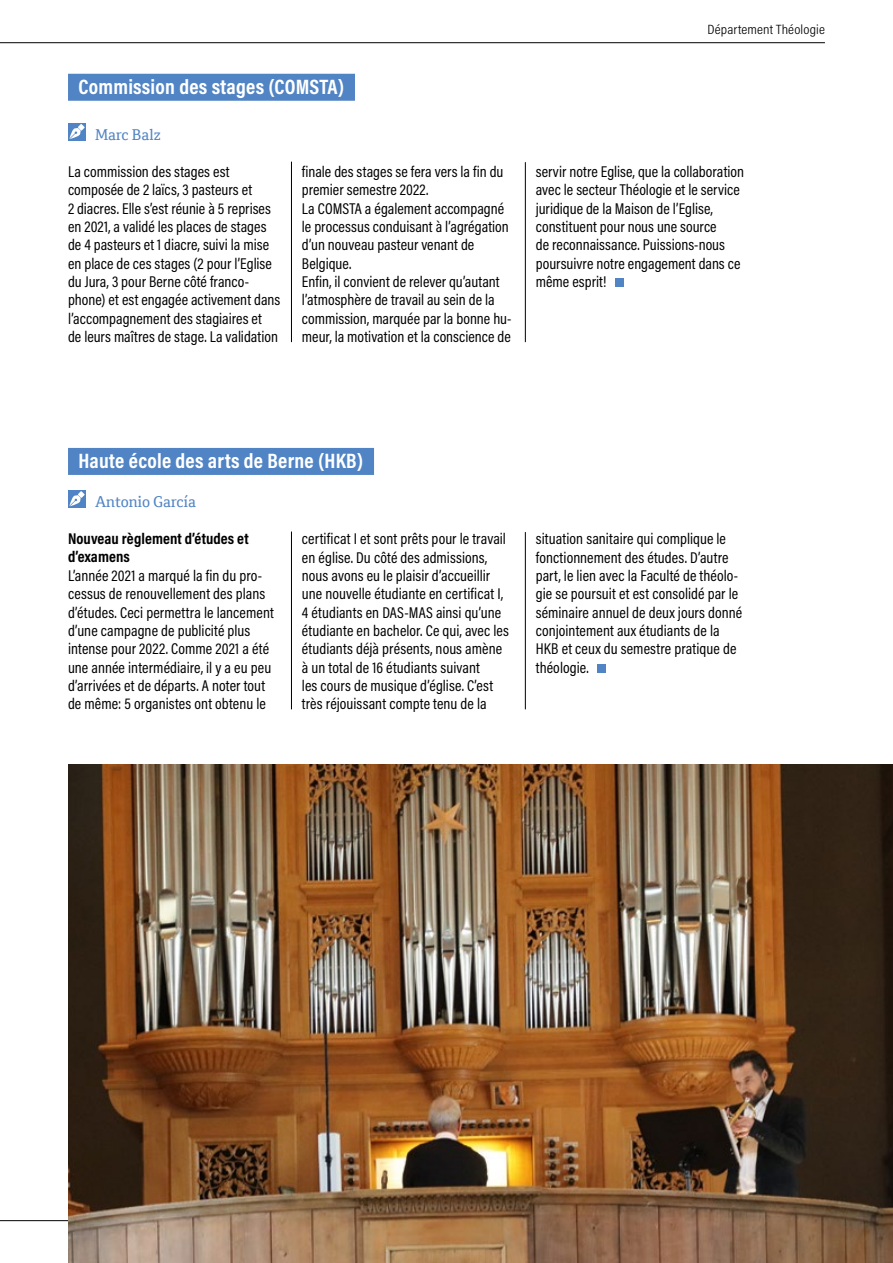
<style>
.page{position:relative;width:893px;height:1263px;background:#fff}
.page>*{position:absolute;margin:0;border:0;box-sizing:border-box;transform-origin:0 0}
.t1{font:700 21px "Acumin Pro Cond";letter-spacing:.01em;color:#fff}
.t2{font:15.75px/18.3px "Acumin Pro Cond";letter-spacing:.005em;color:#000}
.t3{font:700 15.75px/18.3px "Acumin Pro Cond";letter-spacing:.005em;color:#000}
.t4{font:15px "Cordale";color:#5184c4}
.t5{font:300 13.5px "Acumin Pro Cond";letter-spacing:.01em;color:#000;scale:1.1 1}
</style>
<div class="page">
<hr style="left:0;top:1220px;width:825px;height:1px;background:#000">
<hr style="left:0;top:42px;width:825px;height:1px;background:#000">
<div style="left:68px;top:123px;width:17px;height:17px;background:#5184c4"></div>
<svg style="left:69px;top:128px;width:12px;height:11px"></svg>
<svg style="left:78px;top:124px;width:7px;height:7px"></svg>
<div style="left:616px;top:278px;width:8px;height:9px;background:#5184c4"></div>
<div style="left:68px;top:74px;width:287px;height:27px;background:#5184c4"></div>
<div style="left:68px;top:490px;width:17px;height:17px;background:#5184c4"></div>
<svg style="left:69px;top:495px;width:12px;height:12px"></svg>
<svg style="left:78px;top:491px;width:7px;height:7px"></svg>
<div style="left:598px;top:664px;width:8px;height:9px;background:#5184c4"></div>
<div style="left:68px;top:448px;width:306px;height:27px;background:#5184c4"></div>
<hr style="left:291px;top:162px;width:1px;height:180px;background:#000">
<hr style="left:291px;top:531px;width:1px;height:178px;background:#000">
<hr style="left:525px;top:162px;width:1px;height:180px;background:#000">
<hr style="left:525px;top:532px;width:1px;height:177px;background:#000">
<img style="left:68px;top:764px;width:825px;height:499px">
<h1 class="t1" style="left:79px;top:72px;width:267px">Commission des stages (COMSTA)</h1>
<p class="t5" style="left:708px;top:21px;width:108px">Département Théologie</p>
<p class="t4" style="left:95px;top:126px;width:67px">Marc Balz</p>
<p class="t2" style="left:68px;top:162px;width:214px">La commission des stages est composée de 2 laïcs, 3 pasteurs et<br>2 diacres. Elle s’est réunie à 5 reprises en 2021, a validé les places de stages de 4 pasteurs et 1 diacre, suivi la mise en place de ces stages (2 pour l’Eglise du Jura, 3 pour Berne côté franco&shy;phone) et est engagée activement dans l’accompagnement des stagiaires et<br>de leurs maîtres de stage. La validation</p>
<p class="t2" style="left:302px;top:162px;width:211px">finale des stages se fera vers la fin du premier semestre 2022.<br>La COMSTA a également accompagné le processus conduisant à l’agrégation d’un nouveau pasteur venant de<br>Belgique.<br>Enfin, il convient de relever qu’autant l’atmosphère de travail au sein de la commission, marquée par la bonne hu&shy;meur, la motivation et la conscience de</p>
<p class="t2" style="left:536px;top:162px;width:210px">servir notre Eglise, que la collaboration avec le secteur Théologie et le service juridique de la Maison de l’Eglise, constituent pour nous une source<br>de reconnaissance. Puissions-nous poursuivre notre engagement dans ce même esprit!</p>
<h1 class="t1" style="left:79px;top:447px;width:286px">Haute école des arts de Berne (HKB)</h1>
<p class="t4" style="left:95px;top:493px;width:103px">Antonio García</p>
<p class="t3" style="left:68px;top:529px;width:182px">Nouveau règlement d’études et d’examens</p>
<p class="t2" style="left:68px;top:566px;width:207px">L’année 2021 a marqué la fin du pro&shy;cessus de renouvellement des plans d’études. Ceci permettra le lancement d’une campagne de publicité plus intense pour 2022. Comme 2021 a été une année intermédiaire, il y a eu peu d’arrivées et de départs. A noter tout de même: 5 organistes ont obtenu le</p>
<p class="t2" style="left:302px;top:529px;width:209px">certificat I et sont prêts pour le travail en église. Du côté des admissions, nous avons eu le plaisir d’accueillir une nouvelle étudiante en certificat I, 4 étudiants en DAS-MAS ainsi qu’une étudiante en bachelor. Ce qui, avec les étudiants déjà présents, nous amène à un total de 16 étudiants suivant<br>les cours de musique d’église. C’est très réjouissant compte tenu de la</p>
<p class="t2" style="left:536px;top:529px;width:208px">situation sanitaire qui complique le fonctionnement des études. D’autre part, le lien avec la Faculté de théolo&shy;gie se poursuit et est consolidé par le séminaire annuel de deux jours donné conjointement aux étudiants de la HKB et ceux du semestre pratique de théologie.</p>
</div>
